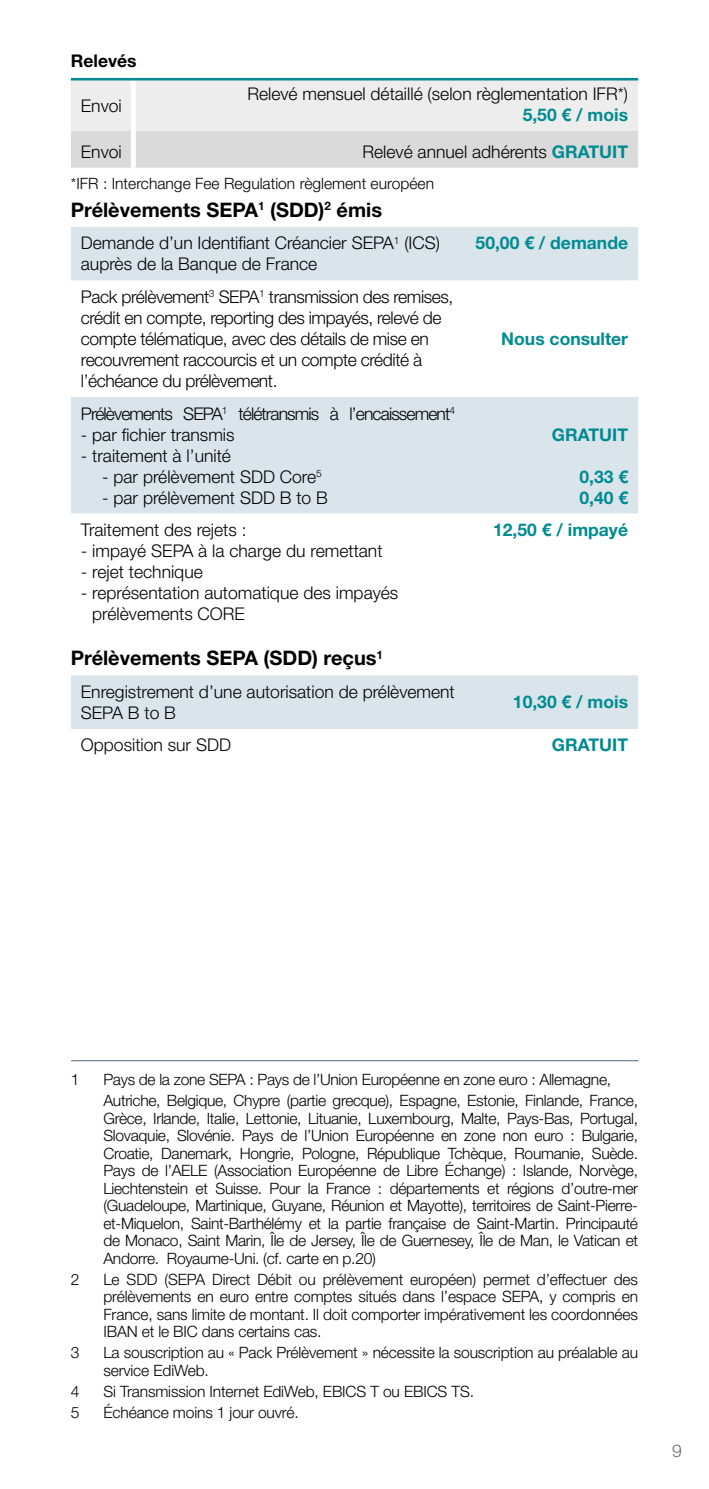
<style>
.page{position:relative;width:709px;height:1489px;background:#fff}
.page>*{position:absolute;margin:0;border:0;box-sizing:border-box;transform-origin:0 0}
.t1{font:700 20px "Helvetica Neue LT Std";color:#000}
.t2{font:300 17.5px/21px "Helvetica Neue LT Std";color:#000}
.t3{font:300 17.5px/21px "Helvetica Neue LT Std";letter-spacing:-.025em;color:#000}
.t4{font:700 17.5px/21px "Helvetica Neue LT Std";color:#008b92}
.t5{font:300 17.5px "Helvetica Neue LT Std";letter-spacing:-.05em;color:#000}
.t6{font:700 17.5px "Helvetica Neue LT Std";color:#000}
.t7{font:300 17.5px "Helvetica Neue LT Std";color:#706f6f}
.t8{font:300 15.5px/17.5px "Helvetica Neue LT Std";letter-spacing:-.01em;color:#000}
.s1{font-weight:700;color:#008b92}
</style>
<div class="page">
<svg style="left:71px;top:77px;width:567px;height:91px;background:#e3e4e4"></svg>
<div style="left:131px;top:77px;width:5px;height:54px;background:#fff"></div>
<div style="left:131px;top:131px;width:5px;height:37px;background:#fff"></div>
<svg style="left:71px;top:227px;width:567px;height:286px;fill:#d9e4eb"></svg>
<div style="left:71px;top:675px;width:567px;height:54px;background:#d9e4eb"></div>
<hr style="left:71px;top:78px;width:567px;height:2px;background:#008b92">
<hr style="left:71px;top:1059px;width:567px;height:2px;background:#74869f">
<p class="t6" style="left:71px;top:50px;width:67px">Relevés</p>
<p class="t2" style="left:81px;top:95px;width:42px">Envoi</p>
<p class="t2" style="left:247px;top:83px;width:382px">Relevé mensuel détaillé (selon règlementation IFR*)</p>
<p class="t4" style="left:522px;top:104px;width:107px">5,50 € / mois</p>
<p class="t2" style="left:81px;top:140px;width:42px">Envoi</p>
<p class="t2" style="left:362px;top:140px;width:267px">Relevé annuel adhérents <span class="s1">GRATUIT</span></p>
<p class="t8" style="left:71px;top:175px;width:365px">*IFR : Interchange Fee Regulation règlement européen</p>
<p class="t1" style="left:71px;top:197px;width:313px">Prélèvements SEPA<sup>1</sup> (SDD)<sup>2</sup> émis</p>
<p class="t2" style="left:81px;top:232px;width:361px">Demande d’un Identifiant Créancier SEPA<sup>1</sup> (ICS) auprès de la Banque de France</p>
<p class="t4" style="left:475px;top:232px;width:154px">50,00 € / demande</p>
<p class="t3" style="left:81px;top:286px;width:374px">Pack prélèvement<sup>3</sup> SEPA<sup>1</sup> transmission des remises, crédit en compte, reporting des impayés, relevé de compte télématique, avec des détails de mise en recouvrement raccourcis et un compte crédité à l’échéance du prélèvement.</p>
<p class="t4" style="left:501px;top:328px;width:128px">Nous consulter</p>
<p class="t5" style="left:81px;top:402px;width:376px">Prélèvements SEPA<sup>1</sup> télétransmis à l’encaissement<sup>4</sup></p>
<p class="t2" style="left:81px;top:423px;width:155px">- par fichier transmis</p>
<p class="t2" style="left:81px;top:444px;width:152px">- traitement à l’unité</p>
<p class="t2" style="left:102px;top:465px;width:221px">- par prélèvement SDD Core<sup>5</sup></p>
<p class="t2" style="left:102px;top:486px;width:227px">- par prélèvement SDD B to B</p>
<p class="t2" style="left:81px;top:519px;width:167px">Traitement des rejets :</p>
<p class="t2" style="left:81px;top:540px;width:303px">- impayé SEPA à la charge du remettant</p>
<p class="t2" style="left:81px;top:561px;width:123px">- rejet technique</p>
<p class="t2" style="left:92px;top:582px;width:307px;text-indent:-11px">- représentation automatique des impayés prélèvements CORE</p>
<p class="t4" style="left:552px;top:423px;width:78px">GRATUIT</p>
<p class="t4" style="left:579px;top:465px;width:50px">0,33 €<br>0,40 €</p>
<p class="t4" style="left:493px;top:519px;width:136px">12,50 € / impayé</p>
<p class="t1" style="left:71px;top:646px;width:314px">Prélèvements SEPA (SDD) reçus<sup>1</sup></p>
<p class="t2" style="left:81px;top:680px;width:375px">Enregistrement d’une autorisation de prélèvement<br>SEPA B to B</p>
<p class="t4" style="left:513px;top:691px;width:117px">10,30 € / mois</p>
<p class="t2" style="left:81px;top:734px;width:152px">Opposition sur SDD</p>
<p class="t4" style="left:552px;top:734px;width:78px">GRATUIT</p>
<p class="t8" style="left:71px;top:1070px;width:10px">1</p>
<p class="t8" style="left:103px;top:1068px;width:536px;line-height:21px">Pays de la zone SEPA : Pays de l’Union Européenne en zone euro : Allemagne,<br>Autriche, Belgique, Chypre (partie grecque), Espagne, Estonie, Finlande, France,</p>
<p class="t8" style="left:103px;top:1109px;width:536px;text-align:justify">Grèce, Irlande, Italie, Lettonie, Lituanie, Luxembourg, Malte, Pays-Bas, Portugal, Slovaquie, Slovénie. Pays de l’Union Européenne en zone non euro : Bulgarie, Croatie, Danemark, Hongrie, Pologne, République Tchèque, Roumanie, Suède.<br>Pays de l’AELE (Association Européenne de Libre Échange) : Islande, Norvège, Liechtenstein et Suisse. Pour la France : départements et régions d’outre-mer (Guadeloupe, Martinique, Guyane, Réunion et Mayotte), territoires de Saint-Pierre&shy;et-Miquelon, Saint-Barthélémy et la partie française de Saint-Martin. Principauté de Monaco, Saint Marin, Île de Jersey, Île de Guernesey, Île de Man, le Vatican et Andorre. Royaume-Uni. (cf. carte en p.20)</p>
<p class="t8" style="left:71px;top:1270px;width:10px">2</p>
<p class="t8" style="left:103px;top:1270px;width:536px;text-align:justify">Le SDD (SEPA Direct Débit ou prélèvement européen) permet d’effectuer des prélèvements en euro entre comptes situés dans l’espace SEPA, y compris en France, sans limite de montant. Il doit comporter impérativement les coordonnées IBAN et le BIC dans certains cas.</p>
<p class="t8" style="left:71px;top:1343px;width:10px">3</p>
<p class="t8" style="left:103px;top:1343px;width:536px">La souscription au « Pack Prélèvement » nécessite la souscription au préalable au service EdiWeb.</p>
<p class="t8" style="left:71px;top:1382px;width:10px">4</p>
<p class="t8" style="left:103px;top:1382px;width:372px">Si Transmission Internet EdiWeb, EBICS T ou EBICS TS.</p>
<p class="t8" style="left:71px;top:1403px;width:10px">5</p>
<p class="t8" style="left:103px;top:1403px;width:197px">Échéance moins 1 jour ouvré.</p>
<p class="t7" style="left:672px;top:1439px;width:11px">9</p>
</div>
